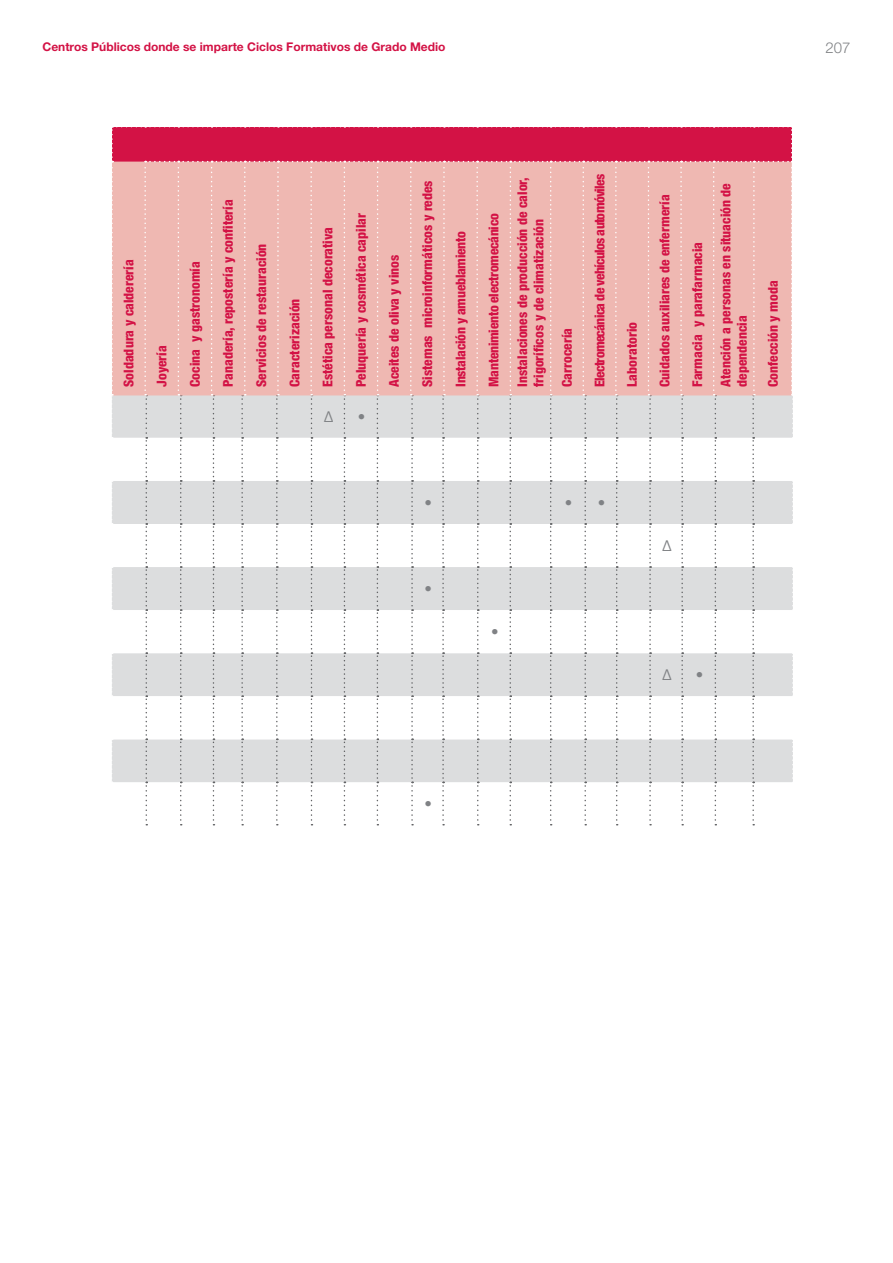
<style>
.page{position:relative;width:893px;height:1263px;background:#fff}
.page>*{position:absolute;margin:0;border:0;box-sizing:border-box;transform-origin:0 0}
.t1{font:15px "Helvetica Neue LT Std";color:#808285}
.t2{font:300 15px "Helvetica Neue LT Std";color:#808285}
.t3{font:800 condensed 13.5px/28.3px "Helvetica Neue LT Std";color:#d31245}
.t4{font:800 condensed 13.5px "Helvetica Neue LT Std";letter-spacing:-.05em;color:#d31245}
.t5{font:800 condensed 13.5px "Helvetica Neue LT Std";letter-spacing:-.02em;color:#d31245}
.t6{font:700 12px "Helvetica Neue LT Std";color:#d31245}
</style>
<div class="page">
<svg style="left:112px;top:127px;width:681px;height:698px"></svg>
<p class="t6" style="left:43px;top:39px;width:405px">Centros Públicos donde se imparte Ciclos Formativos de Grado Medio</p>
<p class="t2" style="left:825px;top:39px;width:27px">207</p>
<p class="t3" style="left:114px;top:387px;width:129px;rotate:-90deg">Soldadura y calderería</p>
<p class="t3" style="left:147px;top:387px;width:43px;rotate:-90deg">Joyería</p>
<p class="t3" style="left:181px;top:387px;width:127px;rotate:-90deg">Cocina y gastronomía</p>
<p class="t3" style="left:214px;top:387px;width:189px;rotate:-90deg">Panadería, repostería y confitería</p>
<p class="t3" style="left:247px;top:387px;width:145px;rotate:-90deg">Servicios de restauración</p>
<p class="t3" style="left:280px;top:387px;width:90px;rotate:-90deg">Caracterización</p>
<p class="t3" style="left:313px;top:387px;width:161px;rotate:-90deg">Estética personal decorativa</p>
<p class="t3" style="left:347px;top:387px;width:175px;rotate:-90deg">Peluquería y cosmética capilar</p>
<p class="t1" style="left:324px;top:407px;width:11px">∆</p>
<p class="t1" style="left:358px;top:407px;width:9px">•</p>
<p class="t3" style="left:380px;top:387px;width:134px;rotate:-90deg">Aceites de oliva y vinos</p>
<p class="t3" style="left:413px;top:387px;width:208px;rotate:-90deg">Sistemas microinformáticos y redes</p>
<p class="t5" style="left:452px;top:387px;width:157px;rotate:-90deg">Instalación y amueblamiento</p>
<p class="t3" style="left:479px;top:387px;width:211px;rotate:-90deg">Mantenimiento electromecánico<br>Instalaciones de producción de calor,</p>
<p class="t3" style="left:524px;top:387px;width:169px;rotate:-90deg">frigoríficos y de climatización<br>Carrocería</p>
<p class="t4" style="left:591px;top:387px;width:214px;rotate:-90deg">Electromecánica de vehículos automóviles</p>
<p class="t3" style="left:618px;top:387px;width:66px;rotate:-90deg">Laboratorio</p>
<p class="t3" style="left:650px;top:387px;width:194px;rotate:-90deg">Cuidados auxiliares de enfermería</p>
<p class="t3" style="left:683px;top:387px;width:205px;rotate:-90deg">Farmacia y parafarmacia<br>Atención a personas en situación de</p>
<p class="t3" style="left:727px;top:387px;width:73px;rotate:-90deg">dependencia</p>
<p class="t3" style="left:758px;top:387px;width:108px;rotate:-90deg">Confección y moda</p>
<p class="t1" style="left:425px;top:493px;width:9px">•</p>
<p class="t1" style="left:565px;top:493px;width:42px">• •</p>
<p class="t1" style="left:425px;top:580px;width:9px">•</p>
<p class="t1" style="left:491px;top:623px;width:9px">•</p>
<p class="t1" style="left:662px;top:537px;width:11px">∆</p>
<p class="t1" style="left:662px;top:666px;width:11px">∆</p>
<p class="t1" style="left:696px;top:666px;width:9px">•</p>
<p class="t1" style="left:425px;top:795px;width:9px">•</p>
</div>
